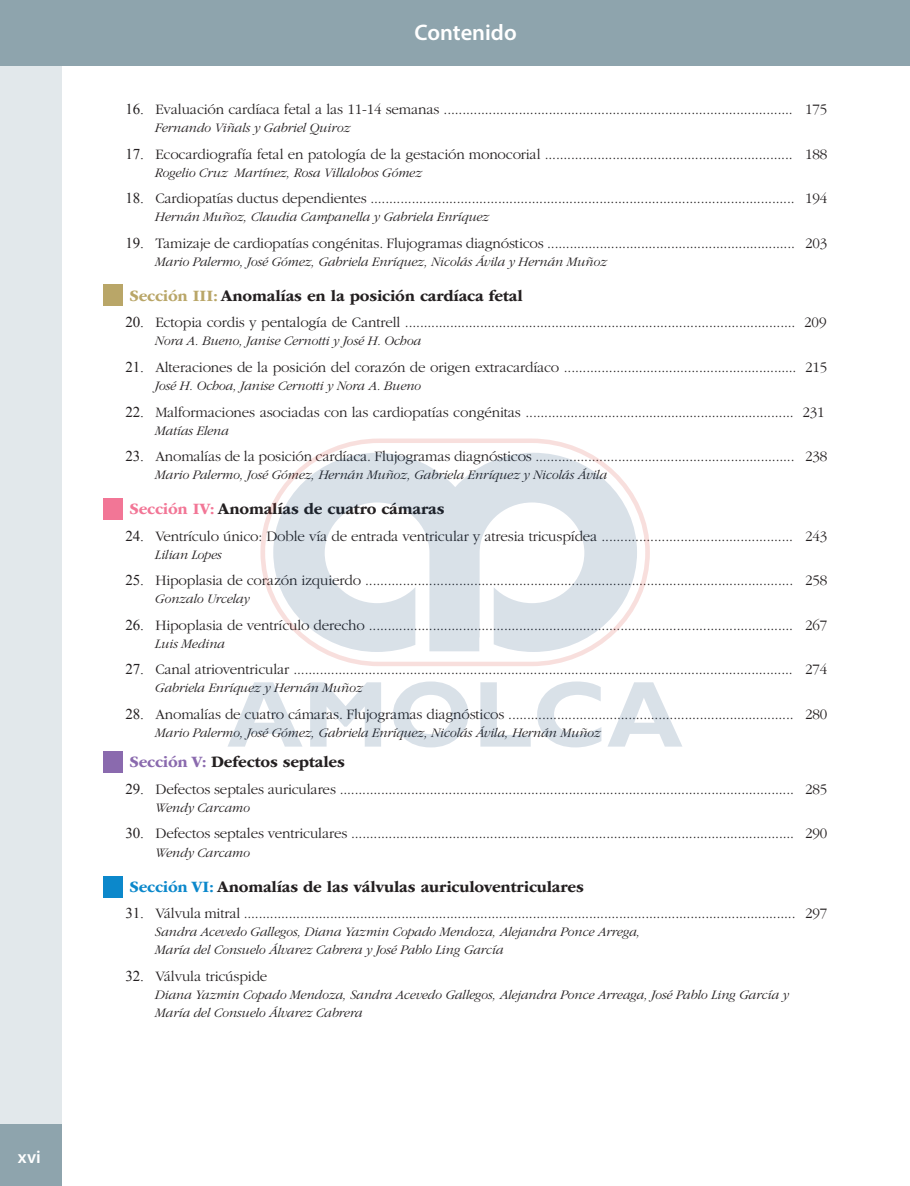
<style>
.page{position:relative;width:910px;height:1186px;background:#fff}
.page>*{position:absolute;margin:0;border:0;box-sizing:border-box;transform-origin:0 0}
.t1{font:600 22.5px "Myriad Pro";color:#fff}
.t2{font:600 18px "Myriad Pro";color:#fff}
.t3{font:700 16.5px "ITC Garamond Std";letter-spacing:-.01em;color:#231f20}
.t4{font:300 15px "ITC Garamond Std";letter-spacing:-.01em;color:#231f20}
.t5{font:600 15px "Myriad Pro";color:#fff}
.t6{font:italic 300 13.5px/18px "ITC Garamond Std";letter-spacing:-.01em;color:#231f20}
.s1{font-family:"Times New Roman";font-weight:400}
.s2{color:#b9a668}
.s3{color:#f27696}
.s4{color:#8a6aae}
.s5{color:#0c88cb}
</style>
<div class="page">
<div style="left:0;top:0;width:61px;height:1186px;background:#e2e8eb"></div>
<div style="left:0;top:0;width:909px;height:66px;background:#8ea4ad"></div>
<div style="left:0;top:1124px;width:61px;height:62px;background:#8ea4ad"></div>
<div style="left:103px;top:284px;width:19px;height:22px;background:#b9a668"></div>
<div style="left:104px;top:498px;width:19px;height:21px;background:#f27696"></div>
<div style="left:104px;top:751px;width:19px;height:21px;background:#8a6aae"></div>
<div style="left:104px;top:876px;width:19px;height:21px;background:#0c88cb"></div>
<svg style="left:260px;top:438px;width:389px;height:228px"></svg>
<svg style="left:273px;top:453px;width:363px;height:199px;fill:#d9e1e8"></svg>
<svg style="left:228px;top:682px;width:74px;height:64px"></svg>
<svg style="left:310px;top:682px;width:71px;height:64px"></svg>
<svg style="left:393px;top:681px;width:75px;height:66px"></svg>
<svg style="left:480px;top:682px;width:50px;height:64px"></svg>
<svg style="left:537px;top:681px;width:64px;height:66px"></svg>
<svg style="left:608px;top:682px;width:74px;height:64px"></svg>
<p class="t2" style="left:18px;top:1145px;width:24px">xvi</p>
<p class="t5" style="left:20px;top:1147px;width:21px">xvi</p>
<h1 class="t1" style="left:414px;top:18px;width:104px">Contenido</h1>
<p class="t4" style="left:125px;top:102px;width:703px"><span class="s1">16.</span> Evaluación cardíaca fetal a las 11-14 semanas ............................................................................................. 175</p>
<p class="t6" style="left:155px;top:119px;width:197px">Fernando Viñals y Gabriel Quiroz</p>
<p class="t4" style="left:125px;top:146px;width:703px"><span class="s1">17.</span> Ecocardiografía fetal en patología de la gestación monocorial .................................................................. 188</p>
<p class="t6" style="left:155px;top:164px;width:268px">Rogelio Cruz Martínez, Rosa Villalobos Gómez</p>
<p class="t4" style="left:125px;top:191px;width:703px"><span class="s1">18.</span> Cardiopatías ductus dependientes ................................................................................................................. 194</p>
<p class="t6" style="left:155px;top:208px;width:335px">Hernán Muñoz, Claudia Campanella y Gabriela Enríquez</p>
<p class="t4" style="left:125px;top:235px;width:703px"><span class="s1">19.</span> Tamizaje de cardiopatías congénitas. Flujogramas diagnósticos .................................................................. 203</p>
<p class="t6" style="left:155px;top:253px;width:453px">Mario Palermo, José Gómez, Gabriela Enríquez, Nicolás Ávila y Hernán Muñoz</p>
<p class="t3" style="left:129px;top:286px;width:394px"><span class="s2">Sección III:</span> Anomalías en la posición cardíaca fetal</p>
<p class="t4" style="left:125px;top:315px;width:702px"><span class="s1">20.</span> Ectopia cordis y pentalogía de Cantrell ........................................................................................................ 209</p>
<p class="t6" style="left:155px;top:332px;width:267px">Nora A. Bueno, Janise Cernotti y José H. Ochoa</p>
<p class="t4" style="left:125px;top:359px;width:703px"><span class="s1">21.</span> Alteraciones de la posición del corazón de origen extracardíaco .............................................................. 215</p>
<p class="t6" style="left:155px;top:377px;width:267px">José H. Ochoa, Janise Cernotti y Nora A. Bueno</p>
<p class="t4" style="left:125px;top:404px;width:700px"><span class="s1">22.</span> Malformaciones asociadas con las cardiopatías congénitas ........................................................................ 231</p>
<p class="t6" style="left:155px;top:421px;width:75px">Matías Elena</p>
<p class="t4" style="left:125px;top:448px;width:703px"><span class="s1">23.</span> Anomalías de la posición cardíaca. Flujogramas diagnósticos ..................................................................... 238</p>
<p class="t6" style="left:155px;top:466px;width:453px">Mario Palermo, José Gómez, Hernán Muñoz, Gabriela Enríquez y Nicolás Ávila</p>
<p class="t3" style="left:129px;top:499px;width:316px"><span class="s3">Sección IV:</span> Anomalías de cuatro cámaras</p>
<p class="t4" style="left:125px;top:528px;width:703px"><span class="s1">24.</span> Ventrículo único: Doble vía de entrada ventricular y atresia tricuspídea ................................................... 243</p>
<p class="t6" style="left:155px;top:545px;width:68px">Lilian Lopes</p>
<p class="t4" style="left:125px;top:572px;width:703px"><span class="s1">25.</span> Hipoplasia de corazón izquierdo .................................................................................................................. 258</p>
<p class="t6" style="left:155px;top:590px;width:96px">Gonzalo Urcelay</p>
<p class="t4" style="left:125px;top:617px;width:703px"><span class="s1">26.</span> Hipoplasia de ventrículo derecho ................................................................................................................. 267</p>
<p class="t6" style="left:155px;top:634px;width:71px">Luis Medina</p>
<p class="t4" style="left:125px;top:661px;width:703px"><span class="s1">27.</span> Canal atrioventricular ..................................................................................................................................... 274</p>
<p class="t6" style="left:155px;top:679px;width:209px">Gabriela Enríquez y Hernán Muñoz</p>
<p class="t4" style="left:125px;top:706px;width:703px"><span class="s1">28.</span> Anomalías de cuatro cámaras. Flujogramas diagnósticos ............................................................................ 280</p>
<p class="t6" style="left:155px;top:723px;width:447px">Mario Palermo, José Gómez, Gabriela Enríquez, Nicolás Ávila, Hernán Muñoz</p>
<p class="t3" style="left:129px;top:753px;width:217px"><span class="s4">Sección V:</span> Defectos septales</p>
<p class="t4" style="left:125px;top:781px;width:703px"><span class="s1">29.</span> Defectos septales auriculares ......................................................................................................................... 285</p>
<p class="t6" style="left:155px;top:799px;width:96px">Wendy Carcamo</p>
<p class="t4" style="left:125px;top:825px;width:703px"><span class="s1">30.</span> Defectos septales ventriculares ...................................................................................................................... 290</p>
<p class="t6" style="left:155px;top:843px;width:96px">Wendy Carcamo</p>
<p class="t3" style="left:129px;top:877px;width:456px"><span class="s5">Sección VI:</span> Anomalías de las válvulas auriculoventriculares</p>
<p class="t4" style="left:125px;top:905px;width:703px"><span class="s1">31.</span> Válvula mitral ................................................................................................................................................... 297</p>
<p class="t6" style="left:155px;top:923px;width:486px">Sandra Acevedo Gallegos, Diana Yazmin Copado Mendoza, Alejandra Ponce Arrega,<br>María del Consuelo Álvarez Cabrera y José Pablo Ling García</p>
<p class="t4" style="left:125px;top:967px;width:143px"><span class="s1">32.</span> Válvula tricúspide</p>
<p class="t6" style="left:155px;top:985px;width:635px">Diana Yazmin Copado Mendoza, Sandra Acevedo Gallegos, Alejandra Ponce Arreaga, José Pablo Ling García y<br>María del Consuelo Álvarez Cabrera</p>
</div>
